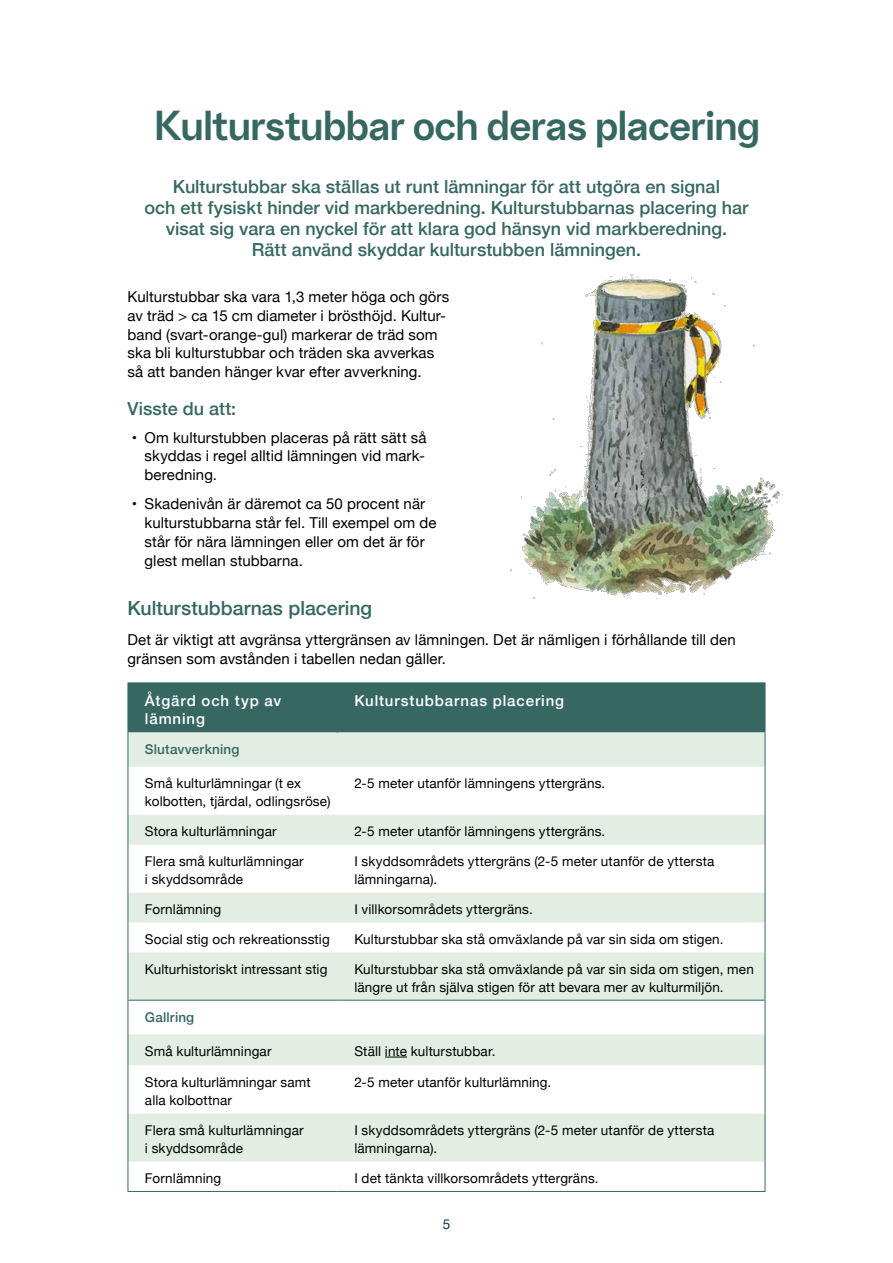
<style>
.page{position:relative;width:893px;height:1263px;background:#fff}
.page>*{position:absolute;margin:0;border:0;box-sizing:border-box;transform-origin:0 0}
.t1{font:700 42px "SCA Sans";letter-spacing:-.015em;color:#366861}
.t2{font:500 19.5px "Helvetica Neue";color:#366861}
.t3{font:500 18px/21px "Helvetica Neue";color:#366861;text-align:center}
.t4{font:15px/18.8px "Helvetica Neue";letter-spacing:.005em;color:#000}
.t5{font:500 15px/18px "Helvetica Neue";letter-spacing:.06em;color:#fff}
.t6{font:13.5px/18px "Helvetica Neue";letter-spacing:.01em;color:#000}
.t7{font:500 13.5px "Helvetica Neue";letter-spacing:.015em;color:#366861}
.t8{font:13.5px "Helvetica Neue";color:#003869}
</style>
<div class="page">
<img style="left:510px;top:274px;width:273px;height:325px">
<div style="left:758px;top:560px;width:61px;height:47px;background:#fff"></div>
<div style="left:129px;top:683px;width:636px;height:49px;background:#366861"></div>
<svg style="left:129px;top:732px;width:636px;height:429px"></svg>
<div style="left:129px;top:815px;width:636px;height:30px;background:#e2eee3"></div>
<hr style="left:337px;top:683px;width:1px;height:49px;background:#366861">
<hr style="left:128px;top:682px;width:209px;height:1px;background:#366861">
<hr style="left:128px;top:683px;width:1px;height:49px;background:#366861">
<hr style="left:337px;top:682px;width:428px;height:1px;background:#366861">
<hr style="left:765px;top:683px;width:1px;height:49px;background:#366861">
<hr style="left:128px;top:767px;width:1px;height:48px;background:#366861">
<hr style="left:765px;top:767px;width:1px;height:48px;background:#366861">
<hr style="left:128px;top:815px;width:1px;height:30px;background:#366861">
<hr style="left:128px;top:845px;width:1px;height:47px;background:#366861">
<hr style="left:128px;top:922px;width:1px;height:30px;background:#366861">
<hr style="left:128px;top:1000px;width:1px;height:34px;background:#366861">
<hr style="left:128px;top:892px;width:1px;height:30px;background:#366861">
<hr style="left:128px;top:952px;width:1px;height:48px;background:#366861">
<hr style="left:765px;top:815px;width:1px;height:30px;background:#366861">
<hr style="left:765px;top:845px;width:1px;height:47px;background:#366861">
<hr style="left:765px;top:892px;width:1px;height:30px;background:#366861">
<hr style="left:765px;top:922px;width:1px;height:30px;background:#366861">
<hr style="left:765px;top:952px;width:1px;height:48px;background:#366861">
<hr style="left:765px;top:1000px;width:1px;height:34px;background:#366861">
<hr style="left:128px;top:1000px;width:209px;height:1px;background:#366861">
<hr style="left:337px;top:1000px;width:428px;height:1px;background:#366861">
<hr style="left:128px;top:732px;width:1px;height:35px;background:#366861">
<hr style="left:765px;top:732px;width:1px;height:35px;background:#366861">
<hr style="left:128px;top:1034px;width:1px;height:31px;background:#366861">
<hr style="left:765px;top:1034px;width:1px;height:31px;background:#366861">
<hr style="left:128px;top:1065px;width:1px;height:49px;background:#366861">
<hr style="left:765px;top:1065px;width:1px;height:49px;background:#366861">
<hr style="left:128px;top:1114px;width:1px;height:47px;background:#366861">
<hr style="left:765px;top:1114px;width:1px;height:47px;background:#366861">
<hr style="left:128px;top:1161px;width:1px;height:30px;background:#366861">
<hr style="left:765px;top:1161px;width:1px;height:30px;background:#366861">
<hr style="left:128px;top:1191px;width:209px;height:1px;background:#366861">
<hr style="left:337px;top:1191px;width:428px;height:1px;background:#366861">
<svg style="left:385px;top:1057px;width:22px;height:1px"></svg>
<h1 class="t1" style="left:154px;top:94px;width:608px">Kulturstubbar och deras placering</h1>
<p class="t3" style="left:144px;top:174px;width:606px">Kulturstubbar ska ställas ut runt lämningar för att utgöra en signal<br>och ett fysiskt hinder vid markberedning. Kulturstubbarnas placering har visat sig vara en nyckel för att klara god hänsyn vid markberedning.<br>Rätt använd skyddar kulturstubben lämningen.</p>
<p class="t4" style="left:128px;top:288px;width:323px">Kulturstubbar ska vara 1,3 meter höga och görs av träd &gt; ca 15 cm diameter i brösthöjd. Kultur&shy;band (svart-orange-gul) markerar de träd som ska bli kulturstubbar och träden ska avverkas så att banden hänger kvar efter avverkning.</p>
<h3 class="t3" style="left:128px;top:397px;width:110px">Visste du att:</h3>
<p class="t4" style="left:145px;top:429px;width:284px;text-indent:-13px">• Om kulturstubben placeras på rätt sätt så skyddas i regel alltid lämningen vid mark&shy;beredning.</p>
<p class="t4" style="left:145px;top:496px;width:293px;text-indent:-13px">• Skadenivån är däremot ca 50 procent när kulturstubbarna står fel. Till exempel om de står för nära lämningen eller om det är för glest mellan stubbarna.</p>
<h2 class="t2" style="left:128px;top:593px;width:246px">Kulturstubbarnas placering</h2>
<p class="t4" style="left:128px;top:631px;width:610px">Det är viktigt att avgränsa yttergränsen av lämningen. Det är nämligen i förhållande till den gränsen som avstånden i tabellen nedan gäller.</p>
<p class="t5" style="left:145px;top:690px;width:138px">Åtgärd och typ av lämning</p>
<p class="t5" style="left:354px;top:690px;width:211px">Kulturstubbarnas placering</p>
<p class="t7" style="left:145px;top:738px;width:96px">Slutavverkning</p>
<p class="t6" style="left:145px;top:775px;width:187px">Små kulturlämningar (t ex kolbotten, tjärdal, odlingsröse)</p>
<p class="t6" style="left:354px;top:775px;width:253px">2-5 meter utanför lämningens yttergräns.</p>
<p class="t6" style="left:145px;top:823px;width:133px">Stora kulturlämningar</p>
<p class="t6" style="left:354px;top:823px;width:253px">2-5 meter utanför lämningens yttergräns.</p>
<p class="t6" style="left:145px;top:853px;width:160px">Flera små kulturlämningar i skyddsområde</p>
<p class="t6" style="left:354px;top:853px;width:361px">I skyddsområdets yttergräns (2-5 meter utanför de yttersta lämningarna).</p>
<p class="t6" style="left:145px;top:901px;width:78px">Fornlämning</p>
<p class="t6" style="left:354px;top:901px;width:180px">I villkorsområdets yttergräns.</p>
<p class="t6" style="left:145px;top:931px;width:186px">Social stig och rekreationsstig</p>
<p class="t6" style="left:354px;top:931px;width:371px">Kulturstubbar ska stå omväxlande på var sin sida om stigen.</p>
<p class="t6" style="left:145px;top:961px;width:184px">Kulturhistoriskt intressant stig</p>
<p class="t6" style="left:354px;top:961px;width:401px">Kulturstubbar ska stå omväxlande på var sin sida om stigen, men längre ut från själva stigen för att bevara mer av kulturmiljön.</p>
<p class="t7" style="left:145px;top:1006px;width:51px">Gallring</p>
<p class="t6" style="left:145px;top:1043px;width:128px">Små kulturlämningar</p>
<p class="t6" style="left:354px;top:1043px;width:143px">Ställ inte kulturstubbar.</p>
<p class="t6" style="left:145px;top:1073px;width:167px">Stora kulturlämningar samt alla kolbottnar</p>
<p class="t6" style="left:354px;top:1073px;width:198px">2-5 meter utanför kulturlämning.</p>
<p class="t6" style="left:145px;top:1122px;width:160px">Flera små kulturlämningar i skyddsområde</p>
<p class="t6" style="left:354px;top:1122px;width:361px">I skyddsområdets yttergräns (2-5 meter utanför de yttersta lämningarna).</p>
<p class="t6" style="left:145px;top:1170px;width:78px">Fornlämning</p>
<p class="t6" style="left:354px;top:1170px;width:246px">I det tänkta villkorsområdets yttergräns.</p>
<p class="t8" style="left:443px;top:1214px;width:9px">5</p>
</div>
